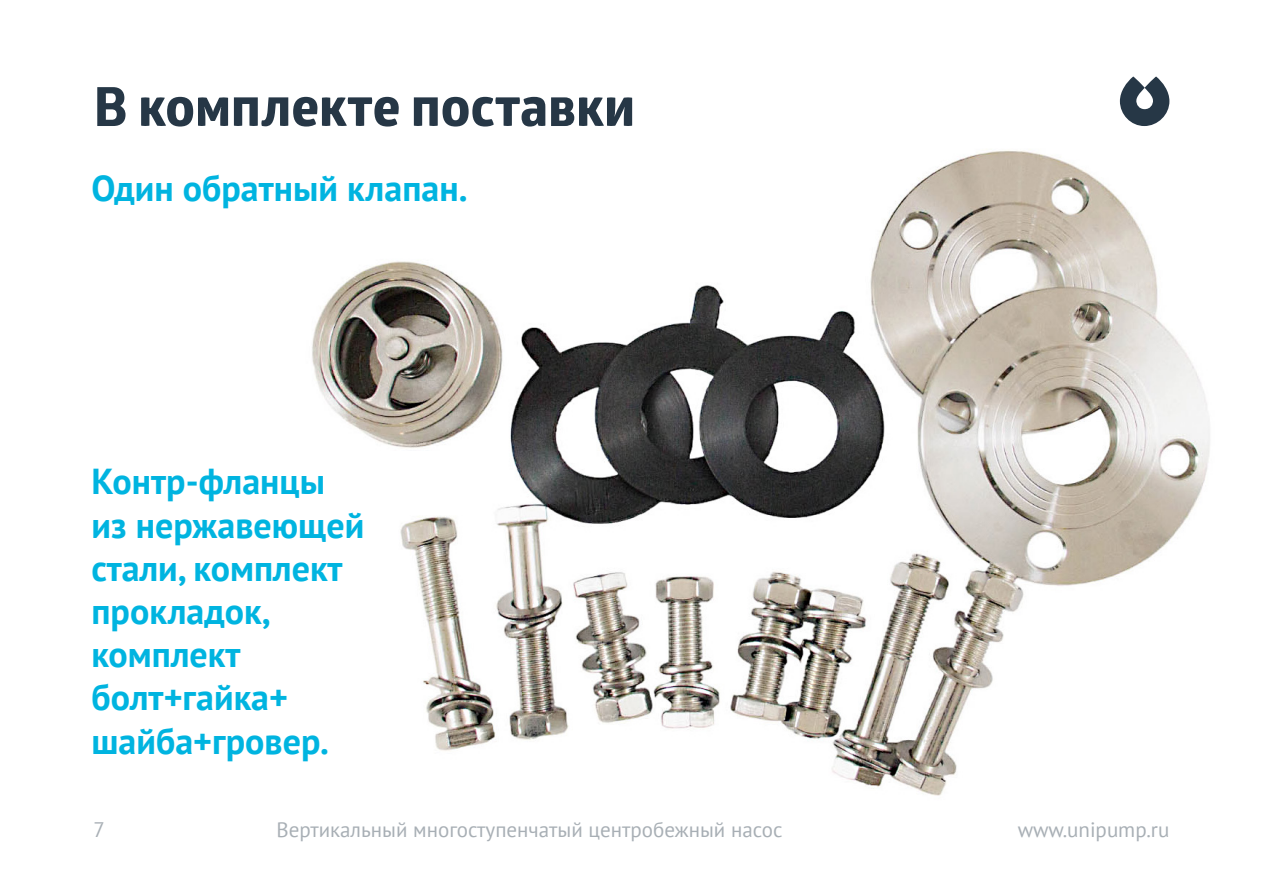
<style>
.page{position:relative;width:1263px;height:893px;background:#fff}
.page>*{position:absolute;margin:0;border:0;box-sizing:border-box;transform-origin:0 0}
.t1{font:700 54px "Globerx";color:#263746}
.t2{font:700 36px/43.2px "PT Sans";color:#00b4e0}
.t3{font:21px "PT Sans";color:#a8afb5}
</style>
<div class="page">
<img style="left:312px;top:97px;width:898px;height:699px">
<svg style="left:1120px;top:77px;width:49px;height:49px"></svg>
<p class="t1" style="left:94px;top:68px;width:543px">В комплекте поставки</p>
<p class="t2" style="left:91px;top:166px;width:378px">Один обратный клапан.</p>
<p class="t2" style="left:91px;top:460px;width:274px">Контр-фланцы из нержавеющей стали, комплект прокладок, комплект болт+гайка+ шайба+гровер.</p>
<p class="t3" style="left:94px;top:816px;width:13px">7</p>
<p class="t3" style="left:276px;top:816px;width:508px">Вертикальный многоступенчатый центробежный насос</p>
<p class="t3" style="left:1018px;top:816px;width:153px">www.unipump.ru</p>
</div>
